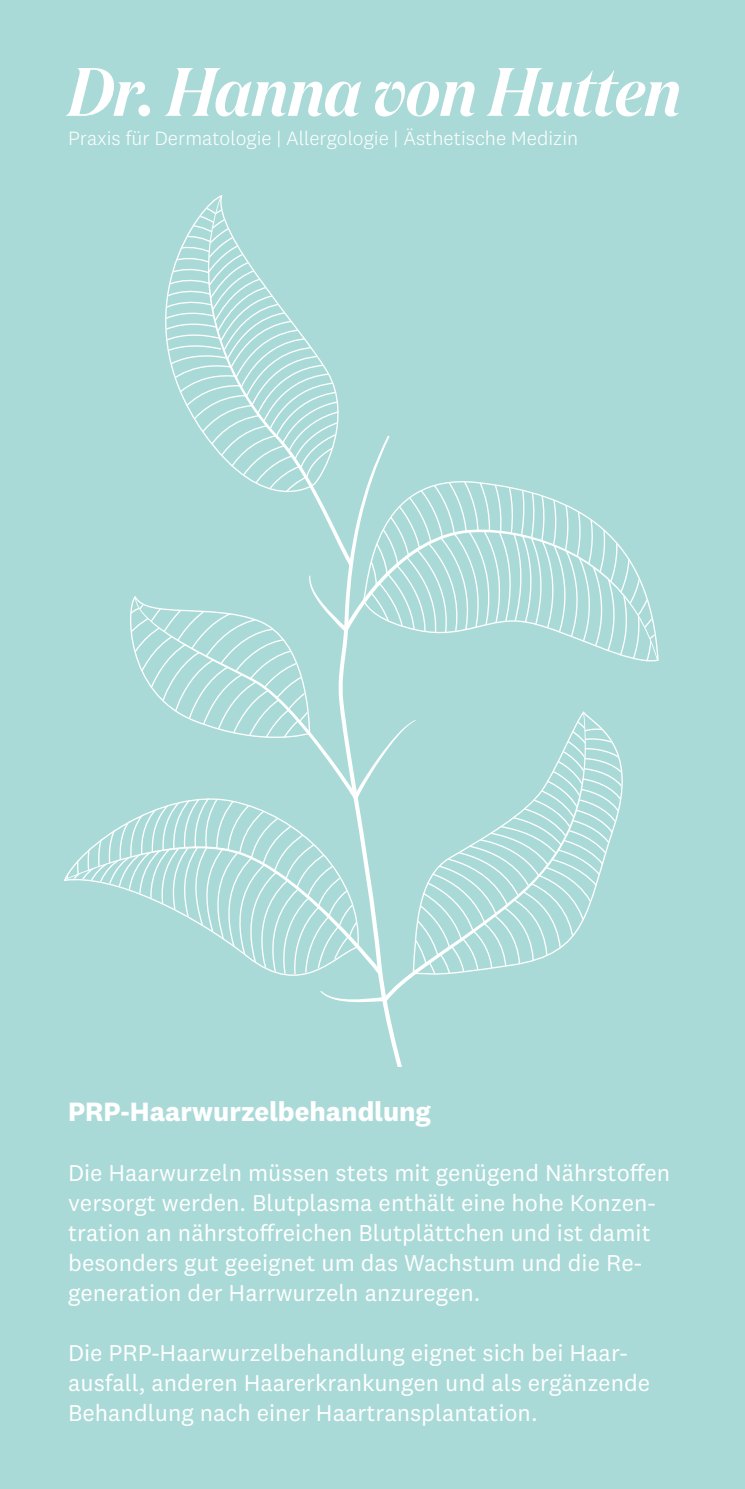
<style>
.page{position:relative;width:745px;height:1489px;background:#fff}
.page>*{position:absolute;margin:0;border:0;box-sizing:border-box;transform-origin:0 0}
.t1{font:italic 600 68.25px "Domaine Display Nr";color:#fff}
.t2{font:700 27.5px "National 2";color:#fff}
.t3{font:23.75px/30px "National 2";color:#fff}
.t4{font:300 20px "National 2";color:#fff}
</style>
<div class="page">
<div style="left:0;top:0;width:744px;height:1488px;background:#a9dad7"></div>
<svg style="left:355px;top:435px;width:47px;height:632px"></svg>
<svg style="left:382px;top:975px;width:29px;height:27px"></svg>
<svg style="left:333px;top:990px;width:52px;height:12px"></svg>
<svg style="left:362px;top:471px;width:297px;height:190px"></svg>
<svg style="left:311px;top:347px;width:28px;height:132px"></svg>
<svg style="left:165px;top:196px;width:146px;height:296px"></svg>
<svg style="left:363px;top:482px;width:293px;height:47px"></svg>
<svg style="left:93px;top:529px;width:564px;height:446px"></svg>
<svg style="left:64px;top:846px;width:293px;height:153px"></svg>
<svg style="left:412px;top:712px;width:182px;height:262px"></svg>
<svg style="left:415px;top:725px;width:224px;height:250px"></svg>
<p class="t1" style="left:68px;top:50px;width:614px">Dr. Hanna von Hutten</p>
<p class="t4" style="left:68px;top:126px;width:511px">Praxis für Dermatologie | Allergologie | Ästhetische Medizin</p>
<p class="t2" style="left:68px;top:1094px;width:364px">PRP-Haarwurzelbehandlung</p>
<p class="t3" style="left:68px;top:1157px;width:603px">Die Haarwurzeln müssen stets mit genügend Nährstoffen versorgt werden. Blutplasma enthält eine hohe Konzen&shy;tration an nährstoffreichen Blutplättchen und ist damit besonders gut geeignet um das Wachstum und die Re&shy;generation der Harrwurzeln anzuregen.</p>
<p class="t3" style="left:68px;top:1337px;width:583px">Die PRP-Haarwurzelbehandlung eignet sich bei Haar&shy;ausfall, anderen Haarerkrankungen und als ergänzende<br>Behandlung nach einer Haartransplantation.</p>
</div>
